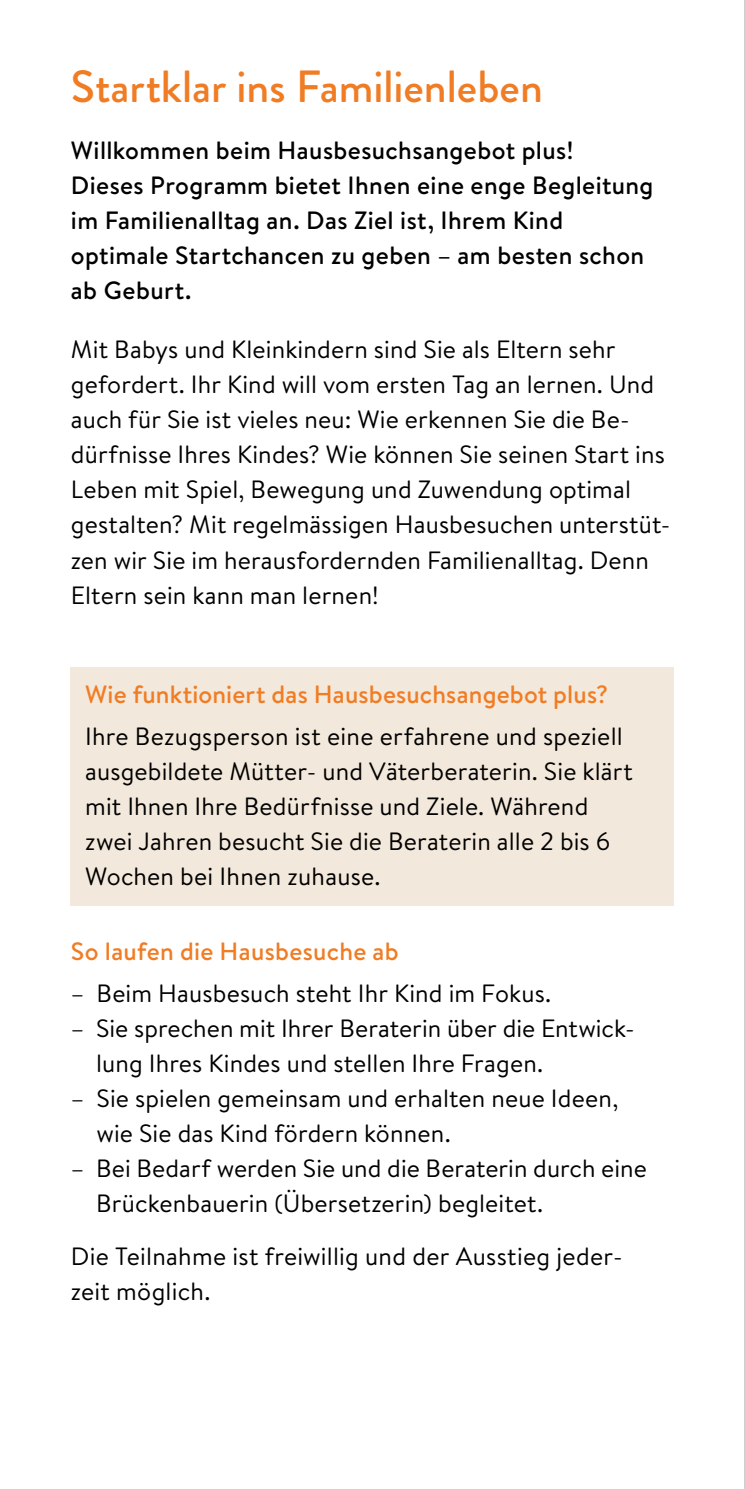
<style>
.page{position:relative;width:745px;height:1489px;background:#fff}
.page>*{position:absolute;margin:0;border:0;box-sizing:border-box;transform-origin:0 0}
.t1{font:500 45px "Brandon Grotesque";color:#f07c24}
.t2{font:25px/35px "Brandon Text";letter-spacing:.005em;color:#000}
.t3{font:500 25px/35px "Brandon Text";letter-spacing:.015em;color:#000}
.t4{font:500 25px "Brandon Text";letter-spacing:.01em;color:#f07c24}
</style>
<div class="page">
<hr style="left:744px;top:0;width:1px;height:1488px;background:#000">
<div style="left:71px;top:667px;width:602px;height:239px;background:#f2e8db"></div>
<h1 class="t1" style="left:71px;top:56px;width:473px">Startklar ins Familienleben</h1>
<p class="t3" style="left:71px;top:132px;width:583px">Willkommen beim Hausbesuchsangebot plus!<br>Dieses Programm bietet Ihnen eine enge Begleitung im Familienalltag an. Das Ziel ist, Ihrem Kind optimale Startchancen zu geben – am besten schon ab Geburt.</p>
<p class="t2" style="left:71px;top:331px;width:600px">Mit Babys und Kleinkindern sind Sie als Eltern sehr gefordert. Ihr Kind will vom ersten Tag an lernen. Und auch für Sie ist vieles neu: Wie erkennen Sie die Be&shy;dürfnisse Ihres Kindes? Wie können Sie seinen Start ins Leben mit Spiel, Bewegung und Zuwendung optimal gestalten? Mit regelmässigen Hausbesuchen unterstüt&shy;zen wir Sie im herausfordernden Familienalltag. Denn Eltern sein kann man lernen!</p>
<p class="t4" style="left:85px;top:676px;width:524px">Wie funktioniert das Hausbesuchsangebot plus?</p>
<p class="t2" style="left:85px;top:717px;width:549px">Ihre Bezugsperson ist eine erfahrene und speziell ausgebildete Mütter- und Väterberaterin. Sie klärt mit Ihnen Ihre Bedürfnisse und Ziele. Während zwei Jahren besucht Sie die Beraterin alle 2 bis 6<br>Wochen bei Ihnen zuhause.</p>
<p class="t4" style="left:71px;top:934px;width:329px">So laufen die Hausbesuche ab</p>
<p class="t2" style="left:71px;top:975px;width:481px">– Beim Hausbesuch steht Ihr Kind im Fokus.</p>
<p class="t2" style="left:96px;top:1010px;width:540px;text-indent:-25px">– Sie sprechen mit Ihrer Beraterin über die Entwick&shy;lung Ihres Kindes und stellen Ihre Fragen.</p>
<p class="t2" style="left:96px;top:1080px;width:523px;text-indent:-26px">– Sie spielen gemeinsam und erhalten neue Ideen, wie Sie das Kind fördern können.</p>
<p class="t2" style="left:96px;top:1150px;width:552px;text-indent:-25px">– Bei Bedarf werden Sie und die Beraterin durch eine<br>Brückenbauerin (Übersetzerin) begleitet.</p>
<p class="t2" style="left:71px;top:1237px;width:553px">Die Teilnahme ist freiwillig und der Ausstieg jeder&shy;zeit möglich.</p>
</div>
